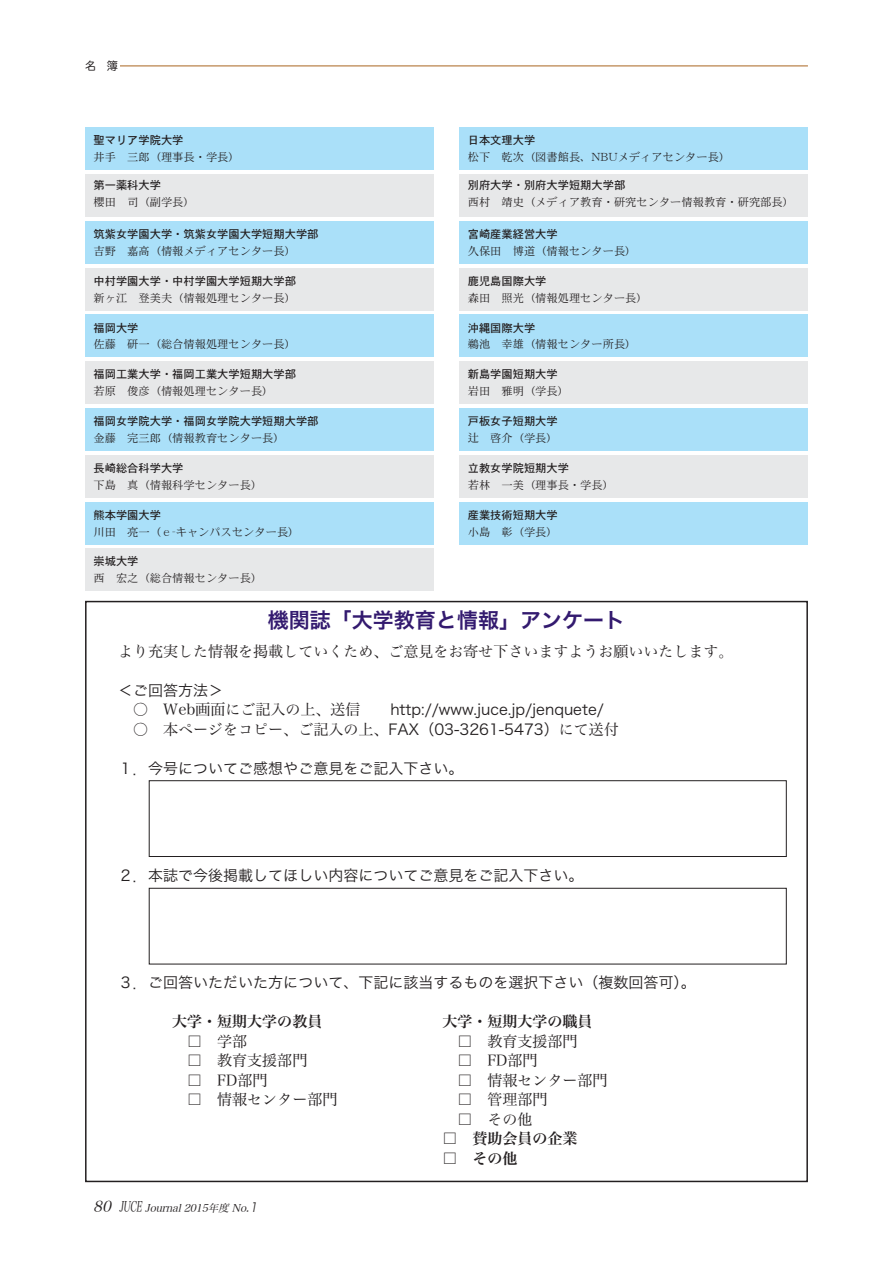
<style>
.page{position:relative;width:893px;height:1263px;background:#fff}
.page>*{position:absolute;margin:0;border:0;box-sizing:border-box;transform-origin:0 0}
.t1{font:21px "Hira Kaku Pro W6";color:#331a6f}
.t2{font:15px "Hira Min Pro W3";color:#231f20}
.t3{font:15px "Hira Kaku Pro W3";color:#231f20}
.t4{font:15px "Hira Min Pro W6";color:#231f20}
.t5{font:11.25px "DFHS Mincho W3 MP RKSJ H";color:#231f20}
.t6{font:11.25px "Heisei Kaku Gothic W5";color:#231f20}
.t7{font:11.25px "Hira Maru Pro W4";color:#231f20}
.t8{font:italic 10.5px "Hira Min Pro W3";color:#231f20}
.s1{font-family:"Hira Min Pro W3"}
.s2{font-family:"Hira Kaku Pro W3"}
.s3{font-size:15px}
.s4{font-style:normal;font-size:14.4px}
.s5{font-family:"Hira Kaku Pro W3";font-size:12.6px}
</style>
<div class="page">
<div style="left:459px;top:361px;width:349px;height:43px;background:#e7e8e9"></div>
<div style="left:459px;top:315px;width:349px;height:42px;background:#aae0f9"></div>
<div style="left:459px;top:455px;width:349px;height:42px;background:#e7e8e9"></div>
<div style="left:459px;top:408px;width:349px;height:43px;background:#aae0f9"></div>
<div style="left:459px;top:268px;width:349px;height:42px;background:#e7e8e9"></div>
<hr style="left:85px;top:66px;width:723px;height:1px;background:#a96520">
<div style="left:85px;top:174px;width:349px;height:43px;background:#e7e8e9"></div>
<div style="left:85px;top:128px;width:349px;height:42px;background:#aae0f9"></div>
<div style="left:85px;top:268px;width:349px;height:42px;background:#e7e8e9"></div>
<div style="left:85px;top:221px;width:349px;height:43px;background:#aae0f9"></div>
<div style="left:459px;top:174px;width:349px;height:43px;background:#e7e8e9"></div>
<div style="left:459px;top:128px;width:349px;height:42px;background:#aae0f9"></div>
<div style="left:459px;top:221px;width:349px;height:43px;background:#aae0f9"></div>
<div style="left:85px;top:60px;width:34px;height:14px;background:#fff"></div>
<div style="left:85px;top:361px;width:349px;height:43px;background:#e7e8e9"></div>
<div style="left:85px;top:315px;width:349px;height:42px;background:#aae0f9"></div>
<div style="left:85px;top:455px;width:349px;height:42px;background:#e7e8e9"></div>
<div style="left:85px;top:408px;width:349px;height:43px;background:#aae0f9"></div>
<div style="left:85px;top:549px;width:349px;height:42px;background:#e7e8e9"></div>
<div style="left:85px;top:502px;width:349px;height:42px;background:#aae0f9"></div>
<div style="left:459px;top:502px;width:349px;height:42px;background:#aae0f9"></div>
<div style="left:149px;top:780px;width:638px;height:77px;border:1px solid #231f20"></div>
<div style="left:149px;top:888px;width:638px;height:76px;border:1px solid #231f20"></div>
<p class="t7" style="left:85px;top:56px;width:35px">名 簿</p>
<p class="t6" style="left:94px;top:135px;width:91px">聖マリア学院大学</p>
<p class="t5" style="left:94px;top:152px;width:148px">井手 三郎（理事長・学長）</p>
<p class="t6" style="left:94px;top:180px;width:69px">第一薬科大学</p>
<p class="t5" style="left:94px;top:197px;width:103px">櫻田 司（副学長）</p>
<p class="t6" style="left:94px;top:228px;width:226px">筑紫女学園大学・筑紫女学園大学短期大学部</p>
<p class="t5" style="left:94px;top:245px;width:204px">吉野 嘉高（情報メディアセンター長）</p>
<p class="t6" style="left:94px;top:275px;width:204px">中村学園大学・中村学園大学短期大学部</p>
<p class="t5" style="left:94px;top:292px;width:204px">新ヶ江 登美夫（情報処理センター長）</p>
<p class="t6" style="left:94px;top:322px;width:46px">福岡大学</p>
<p class="t5" style="left:94px;top:339px;width:204px">佐藤 研一（総合情報処理センター長）</p>
<p class="t6" style="left:94px;top:369px;width:204px">福岡工業大学・福岡工業大学短期大学部</p>
<p class="t5" style="left:94px;top:385px;width:181px">若原 俊彦（情報処理センター長）</p>
<p class="t6" style="left:94px;top:415px;width:226px">福岡女学院大学・福岡女学院大学短期大学部</p>
<p class="t5" style="left:94px;top:432px;width:193px">金藤 完三郎（情報教育センター長）</p>
<p class="t6" style="left:94px;top:462px;width:91px">長崎総合科学大学</p>
<p class="t5" style="left:94px;top:479px;width:170px">下島 真（情報科学センター長）</p>
<p class="t6" style="left:94px;top:509px;width:69px">熊本学園大学</p>
<p class="t5" style="left:94px;top:526px;width:207px">川田 亮一（ｅ-キャンパスセンター長）</p>
<p class="t6" style="left:94px;top:556px;width:46px">崇城大学</p>
<p class="t5" style="left:94px;top:573px;width:170px">西 宏之（総合情報センター長）</p>
<p class="t6" style="left:468px;top:135px;width:69px">日本文理大学</p>
<p class="t5" style="left:468px;top:152px;width:264px">松下 乾次（図書館長、NBUメディアセンター長）</p>
<p class="t6" style="left:468px;top:180px;width:159px">別府大学・別府大学短期大学部</p>
<p class="t5" style="left:468px;top:197px;width:328px">西村 靖史（メディア教育・研究センター情報教育・研究部長）</p>
<p class="t6" style="left:468px;top:228px;width:91px">宮崎産業経営大学</p>
<p class="t5" style="left:468px;top:245px;width:170px">久保田 博道（情報センター長）</p>
<p class="t6" style="left:468px;top:275px;width:80px">鹿児島国際大学</p>
<p class="t5" style="left:468px;top:292px;width:181px">森田 照光（情報処理センター長）</p>
<p class="t6" style="left:468px;top:322px;width:69px">沖縄国際大学</p>
<p class="t5" style="left:468px;top:339px;width:170px">鵜池 幸雄（情報センター所長）</p>
<p class="t6" style="left:468px;top:369px;width:91px">新島学園短期大学</p>
<p class="t5" style="left:468px;top:385px;width:103px">岩田 雅明（学長）</p>
<p class="t6" style="left:468px;top:415px;width:91px">戸板女子短期大学</p>
<p class="t5" style="left:468px;top:432px;width:91px"><span class="s1">辻</span> 啓介（学長）</p>
<p class="t6" style="left:468px;top:462px;width:103px">立教女学院短期大学</p>
<p class="t5" style="left:468px;top:479px;width:148px">若林 一美（理事長・学長）</p>
<p class="t6" style="left:468px;top:509px;width:91px">産業技術短期大学</p>
<p class="t5" style="left:468px;top:526px;width:91px">小島 彰（学長）</p>
<h1 class="t1" style="left:268px;top:601px;width:359px">機関誌「大学教育と情報」アンケート</h1>
<h2 class="t2" style="left:118px;top:638px;width:616px">より充実した情報を掲載していくため、ご意見をお寄せ下さいますようお願いいたします。</h2>
<h2 class="t3" style="left:118px;top:677px;width:106px">＜ご回答方法＞</h2>
<h2 class="t2" style="left:133px;top:697px;width:229px">○ Web画面にご記入の上、送信</h2>
<h2 class="t3" style="left:390px;top:696px;width:215px">http://www.juce.jp/jenquete/</h2>
<h2 class="t2" style="left:133px;top:716px;width:487px">○ 本ページをコピー、ご記入の上、<span class="s2">FAX（03-3261-5473）</span>にて送付</h2>
<h2 class="t3" style="left:118px;top:755px;width:346px">１．今号についてご感想やご意見をご記入下さい。</h2>
<h2 class="t3" style="left:118px;top:862px;width:466px">２．本誌で今後掲載してほしい内容についてご意見をご記入下さい。</h2>
<h2 class="t3" style="left:118px;top:969px;width:579px">３．ご回答いただいた方について、下記に該当するものを選択下さい（複数回答可）。</h2>
<h2 class="t4" style="left:172px;top:1008px;width:152px">大学・短期大学の教員</h2>
<h2 class="t4" style="left:442px;top:1008px;width:151px">大学・短期大学の職員</h2>
<h2 class="t2" style="left:187px;top:1028px;width:62px">□ 学部</h2>
<h2 class="t2" style="left:457px;top:1028px;width:121px">□ 教育支援部門</h2>
<h2 class="t2" style="left:187px;top:1048px;width:122px">□ 教育支援部門</h2>
<h2 class="t2" style="left:457px;top:1048px;width:82px">□ FD部門</h2>
<h2 class="t2" style="left:187px;top:1067px;width:82px">□ FD部門</h2>
<h2 class="t2" style="left:457px;top:1067px;width:151px">□ 情報センター部門</h2>
<h2 class="t2" style="left:187px;top:1087px;width:152px">□ 情報センター部門</h2>
<h2 class="t2" style="left:457px;top:1087px;width:91px">□ 管理部門</h2>
<h2 class="t2" style="left:457px;top:1106px;width:76px">□ その他</h2>
<h2 class="t4" style="left:442px;top:1125px;width:136px">□ 賛助会員の企業</h2>
<h2 class="t4" style="left:442px;top:1145px;width:76px">□ その他</h2>
<p class="t8" style="left:93px;top:1199px;width:169px"><span class="s3">80</span> <span class="s4">JUCE</span> Journal 2015年度 No.<span class="s5">1</span></p>
</div>
